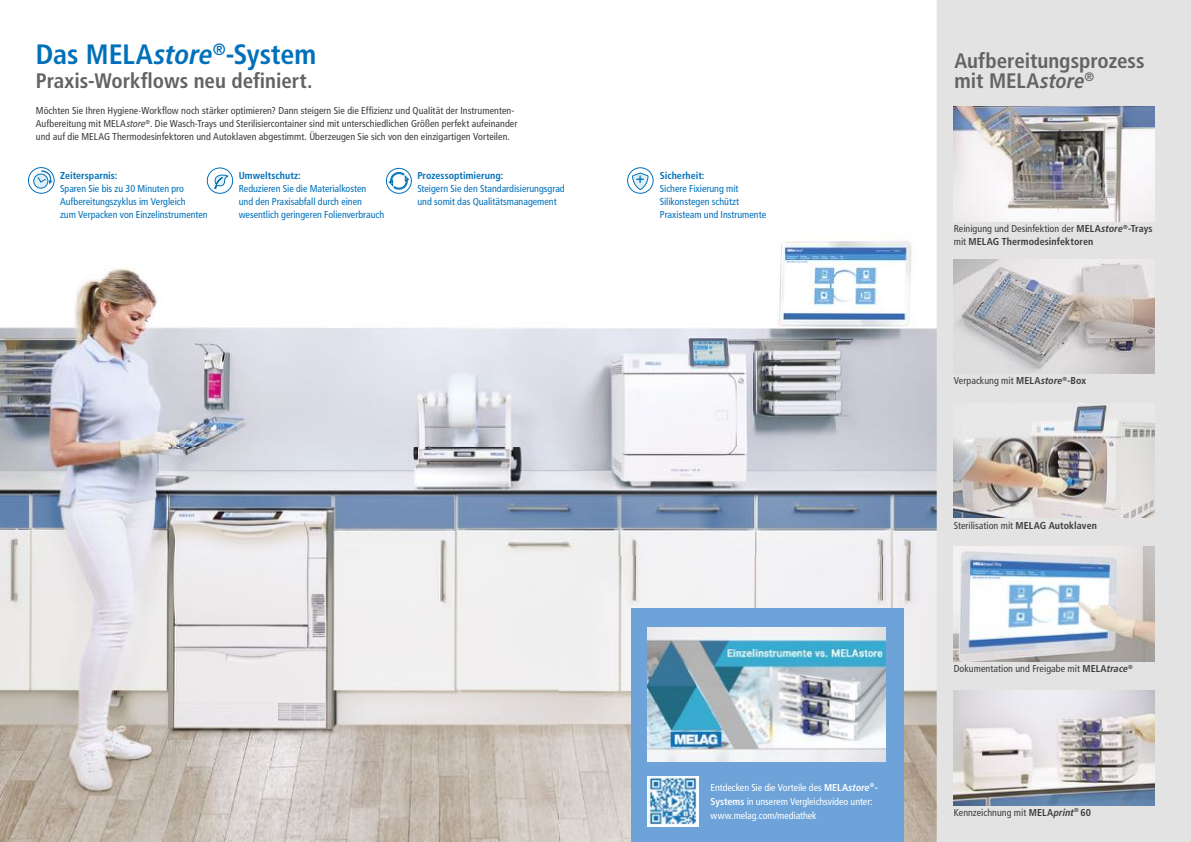
<style>
.page{position:relative;width:1191px;height:842px;background:#fff}
.page>*{position:absolute;margin:0;border:0;box-sizing:border-box;transform-origin:0 0}
.t1{font:700 condensed 28px "Frutiger LT Pro";letter-spacing:-.005em;color:#0070ba}
.t2{font:700 condensed 21px/20px "Frutiger LT Pro";letter-spacing:-.005em;color:#646363}
.t3{font:condensed 10px/13px "Frutiger LT Pro";letter-spacing:.005em;color:#3c3c3b}
.t4{font:condensed 10px/13px "Frutiger LT Pro";color:#0070ba}
.t5{font:condensed 10px/14px "Frutiger LT Pro";letter-spacing:-.005em;color:#fff}
.t6{font:700 condensed 10px/13px "Frutiger LT Pro";letter-spacing:.01em;color:#3c3c3b}
.t7{font:700 condensed 10px "Frutiger LT Pro";letter-spacing:.005em;color:#0070ba}
.s1{font-style:italic}
.s2{font-weight:700;font-size:14.8px;color:#0071b9}
.s3{font-weight:700}
.s4{font-weight:700;font-style:italic}
.s5{font-weight:400}
</style>
<div class="page">
<img style="left:0;top:241px;width:936px;height:314px">
<img style="left:0;top:555px;width:558px;height:287px">
<img style="left:558px;top:555px;width:104px;height:144px">
<div style="left:662px;top:555px;width:244px;height:72px;background:#f2f2f3"></div>
<img style="left:906px;top:555px;width:30px;height:287px">
<img style="left:904px;top:627px;width:2px;height:215px">
<img style="left:558px;top:699px;width:73px;height:143px">
<div style="left:936px;top:0;width:255px;height:842px;background:#e3e3e3"></div>
<img style="left:953px;top:107px;width:202px;height:114px">
<img style="left:953px;top:259px;width:202px;height:115px">
<img style="left:953px;top:403px;width:202px;height:115px">
<img style="left:953px;top:691px;width:202px;height:115px">
<div style="left:207px;top:168px;width:26px;height:26px;border:1px solid #0070ba;border-radius:50%"></div>
<svg style="left:214px;top:174px;width:14px;height:15px"></svg>
<div style="left:28px;top:167px;width:26px;height:27px;border:1px solid #0070ba;border-radius:50%"></div>
<svg style="left:33px;top:174px;width:15px;height:14px"></svg>
<svg style="left:37px;top:170px;width:16px;height:14px"></svg>
<div style="left:627px;top:167px;width:26px;height:27px;border:1px solid #0070ba;border-radius:50%"></div>
<svg style="left:632px;top:172px;width:16px;height:19px"></svg>
<div style="left:386px;top:168px;width:26px;height:26px;border:1px solid #0070ba;border-radius:50%"></div>
<svg style="left:388px;top:171px;width:21px;height:19px"></svg>
<div style="left:631px;top:608px;width:273px;height:234px;background:#6da3d8"></div>
<img style="left:648px;top:776px;width:50px;height:50px">
<img style="left:648px;top:628px;width:237px;height:133px">
<img style="left:953px;top:547px;width:202px;height:115px">
<h1 class="t1" style="left:36px;top:38px;width:282px">Das MELA<span class="s1">store</span><sup>®</sup>-System</h1>
<h2 class="t2" style="left:36px;top:71px;width:278px">Praxis-Workflows neu definiert.</h2>
<p class="t3" style="left:36px;top:104px;width:483px">Möchten Sie Ihren Hygiene-Workflow noch stärker optimieren? Dann steigern Sie die Effizienz und Qualität der Instrumenten-<br>Aufbereitung mit MELA<span class="s1">store</span><sup>®</sup>. Die Wasch-Trays und Sterilisiercontainer sind mit unterschiedlichen Größen perfekt aufeinander und auf die MELAG Thermodesinfektoren und Autoklaven abgestimmt. Überzeugen Sie sich von den einzigartigen Vorteilen.</p>
<p class="t7" style="left:60px;top:170px;width:59px">Zeitersparnis:</p>
<p class="t4" style="left:60px;top:182px;width:149px">Sparen Sie bis zu 30 Minuten pro<br>Aufbereitungszyklus im Vergleich<br>zum Verpacken von Einzelinstrumenten</p>
<p class="t7" style="left:239px;top:170px;width:63px">Umweltschutz:</p>
<p class="t4" style="left:239px;top:182px;width:147px">Reduzieren Sie die Materialkosten<br>und den Praxisabfall durch einen wesentlich geringeren Folienverbrauch</p>
<p class="t7" style="left:417px;top:170px;width:87px">Prozessoptimierung:</p>
<p class="t4" style="left:417px;top:182px;width:149px">Steigern Sie den Standardisierungsgrad und somit das Qualitätsmanagement</p>
<p class="t4" style="left:660px;top:169px;width:108px;text-indent:-24px"><span class="s2">+</span> <span class="s3">Sicherheit:<br></span>Sichere Fixierung mit<br>Silikonstegen schützt<br>Praxisteam und Instrumente</p>
<p class="t5" style="left:710px;top:780px;width:169px">Entdecken Sie die Vorteile des <span class="s3">MELA</span><span class="s4">store</span><sup>®</sup><span class="s3">-<br>Systems</span> in unserem Vergleichsvideo unter: www.melag.com/mediathek</p>
<h2 class="t2" style="left:954px;top:50px;width:192px">Aufbereitungsprozess mit MELA<span class="s1">store</span><sup>®</sup></h2>
<p class="t6" style="left:953px;top:222px;width:200px"><span class="s5">Reinigung und Desinfektion der</span> MELA<span class="s1">store</span><sup>®</sup>-Trays <span class="s5">mit</span> MELAG Thermodesinfektoren</p>
<p class="t3" style="left:953px;top:374px;width:134px">Verpackung mit <span class="s3">MELA</span><span class="s4">store</span><sup>®</sup><span class="s4">-</span><span class="s3">Box</span></p>
<p class="t3" style="left:953px;top:519px;width:145px">Sterilisation mit <span class="s3">MELAG Autoklaven</span></p>
<p class="t3" style="left:953px;top:662px;width:181px">Dokumentation und Freigabe mit <span class="s3">MELA</span><span class="s4">trace</span><sup>®</sup></p>
<p class="t3" style="left:953px;top:806px;width:139px">Kennzeichnung mit <span class="s3">MELA</span><span class="s4">print</span><sup>®</sup> <span class="s3">60</span></p>
</div>
